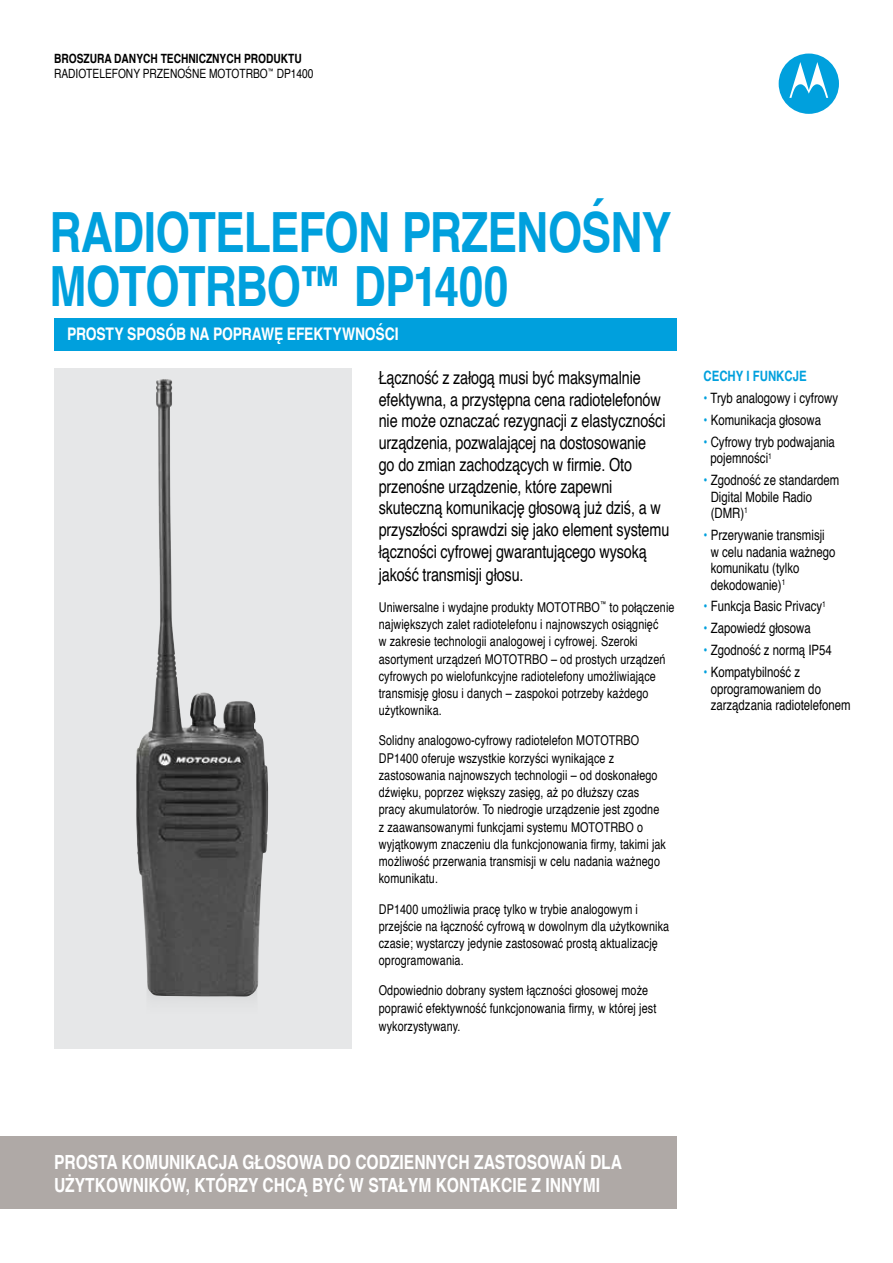
<style>
.page{position:relative;width:893px;height:1263px;background:#fff}
.page>*{position:absolute;margin:0;border:0;box-sizing:border-box;transform-origin:0 0}
.t1{font:700 55.5px/54px "Helvetica";letter-spacing:-.02em;color:#00a0dd;scale:.8 1}
.t2{font:700 19.5px/23.4px "Helvetica";color:#fff;scale:.8 1}
.t3{font:18px/21.9px "Helvetica";letter-spacing:-.01em;color:#000;scale:.8 1}
.t4{font:700 17.4px "Helvetica";letter-spacing:-.01em;color:#fff;scale:.8 1}
.t5{font:14.25px/16.5px "Helvetica";color:#000;scale:.8 1}
.t6{font:700 14.25px "Helvetica";color:#00a0dd;scale:.8 1}
.t7{font:13.5px/17.2px "Helvetica";letter-spacing:.01em;color:#000;scale:.8 1}
.t8{font:12.75px/15.3px "Helvetica";color:#000;scale:.8 1}
.s1{font-weight:700}
.s2{color:#00a0dd}
</style>
<div class="page">
<div style="left:779px;top:54px;width:60px;height:60px;background:#00a0dd;border-radius:50%"></div>
<svg style="left:789px;top:62px;width:39px;height:36px"></svg>
<svg style="left:54px;top:368px;width:298px;height:680px;background:#c8c9ca"></svg>
<div style="left:54px;top:319px;width:623px;height:32px;background:#00a0dd"></div>
<img style="left:146px;top:978px;width:112px;height:40px">
<img style="left:137px;top:379px;width:23px;height:370px">
<div style="left:0;top:1136px;width:677px;height:73px;background:#afa9a6"></div>
<p class="t8" style="left:54px;top:51px;width:326px"><span class="s1">BROSZURA DANYCH TECHNICZNYCH PRODUKTU<br></span>RADIOTELEFONY PRZENOŚNE MOTOTRBO<sup>™</sup> DP1400</p>
<h1 class="t1" style="left:50px;top:206px;width:779px">RADIOTELEFON PRZENOŚNY<br>MOTOTRBO™ DP1400</h1>
<p class="t4" style="left:67px;top:320px;width:416px">PROSTY SPOSÓB NA POPRAWĘ EFEKTYWNOŚCI</p>
<p class="t3" style="left:379px;top:367px;width:365px">Łączność z załogą musi być maksymalnie efektywna, a przystępna cena radiotelefonów nie może oznaczać rezygnacji z elastyczności urządzenia, pozwalającej na dostosowanie<br>go do zmian zachodzących w firmie. Oto przenośne urządzenie, które zapewni skuteczną komunikację głosową już dziś, a w przyszłości sprawdzi się jako element systemu łączności cyfrowej gwarantującego wysoką jakość transmisji głosu.</p>
<p class="t7" style="left:379px;top:599px;width:371px">Uniwersalne i wydajne produkty MOTOTRBO<sup>™</sup> to połączenie największych zalet radiotelefonu i najnowszych osiągnięć<br>w zakresie technologii analogowej i cyfrowej. Szeroki asortyment urządzeń MOTOTRBO – od prostych urządzeń cyfrowych po wielofunkcyjne radiotelefony umożliwiające transmisję głosu i danych – zaspokoi potrzeby każdego użytkownika.</p>
<p class="t7" style="left:379px;top:732px;width:361px">Solidny analogowo-cyfrowy radiotelefon MOTOTRBO DP1400 oferuje wszystkie korzyści wynikające z zastosowania najnowszych technologii – od doskonałego dźwięku, poprzez większy zasięg, aż po dłuższy czas pracy akumulatorów. To niedrogie urządzenie jest zgodne z zaawansowanymi funkcjami systemu MOTOTRBO o wyjątkowym znaczeniu dla funkcjonowania firmy, takimi jak możliwość przerwania transmisji w celu nadania ważnego komunikatu.</p>
<p class="t7" style="left:379px;top:900px;width:365px">DP1400 umożliwia pracę tylko w trybie analogowym i przejście na łączność cyfrową w dowolnym dla użytkownika czasie; wystarczy jedynie zastosować prostą aktualizację oprogramowania.</p>
<p class="t7" style="left:379px;top:982px;width:348px;line-height:17.9px">Odpowiednio dobrany system łączności głosowej może poprawić efektywność funkcjonowania firmy, w której jest wykorzystywany.</p>
<p class="t6" style="left:704px;top:364px;width:130px">CECHY I FUNKCJE</p>
<p class="t5" style="left:704px;top:390px;width:170px"><span class="s2">•</span> Tryb analogowy i cyfrowy</p>
<p class="t5" style="left:704px;top:412px;width:148px"><span class="s2">•</span> Komunikacja głosowa</p>
<p class="t5" style="left:710px;top:434px;width:157px;text-indent:-7px"><span class="s2">•</span> Cyfrowy tryb podwajania pojemności<sup>1</sup></p>
<p class="t5" style="left:711px;top:472px;width:162px;text-indent:-7px"><span class="s2">•</span> Zgodność ze standardem<br>Digital Mobile Radio (DMR)<sup>1</sup></p>
<p class="t5" style="left:711px;top:527px;width:158px;text-indent:-7px"><span class="s2">•</span> Przerywanie transmisji w celu nadania ważnego komunikatu (tylko dekodowanie)<sup>1</sup></p>
<p class="t5" style="left:704px;top:599px;width:154px"><span class="s2">•</span> Funkcja Basic Privacy<sup>1</sup></p>
<p class="t5" style="left:704px;top:620px;width:136px"><span class="s2">•</span> Zapowiedź głosowa</p>
<p class="t5" style="left:704px;top:642px;width:162px"><span class="s2">•</span> Zgodność z normą IP54</p>
<p class="t5" style="left:711px;top:664px;width:177px;text-indent:-7px"><span class="s2">•</span> Kompatybilność z oprogramowaniem do zarządzania radiotelefonem</p>
<h2 class="t2" style="left:54px;top:1150px;width:712px">PROSTA KOMUNIKACJA GŁOSOWA DO CODZIENNYCH ZASTOSOWAŃ DLA<br>UŻYTKOWNIKÓW, KTÓRZY CHCĄ BYĆ W STAŁYM KONTAKCIE Z INNYMI</h2>
</div>
